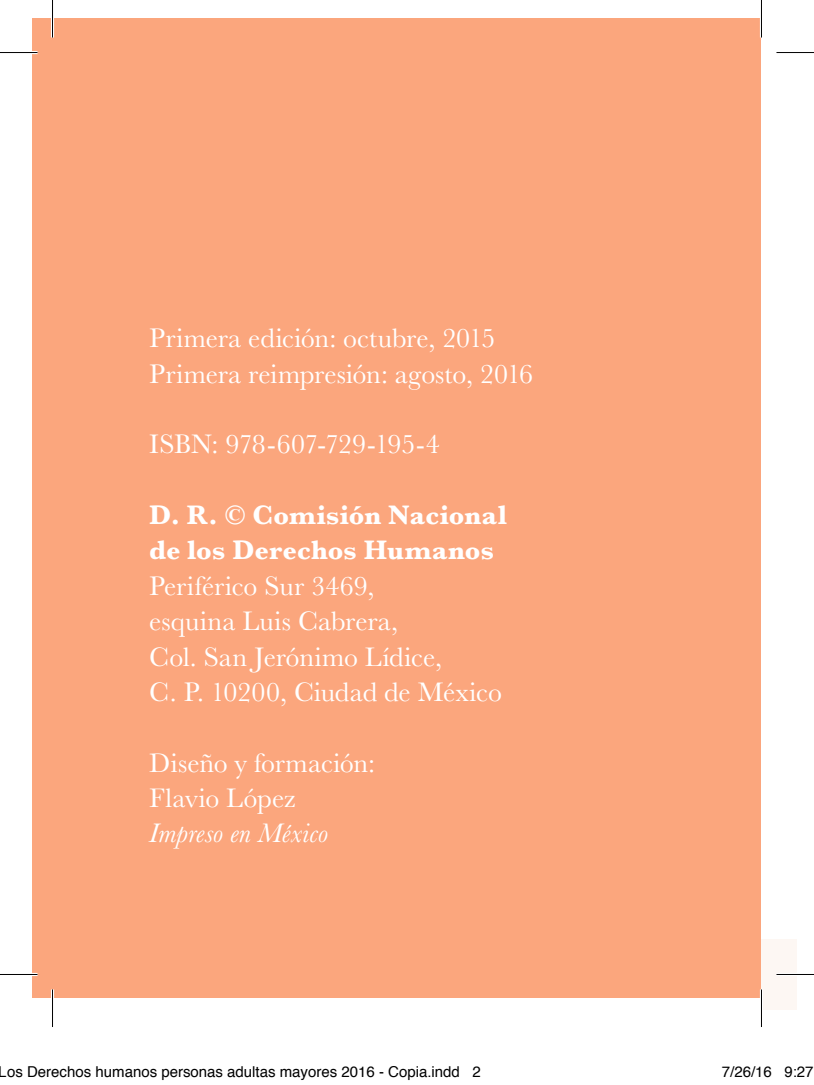
<style>
.page{position:relative;width:814px;height:1085px;background:#fff}
.page>*{position:absolute;margin:0;border:0;box-sizing:border-box;transform-origin:0 0}
.pág__legal{font:27.75px "Baskerville";color:#fff}
.pág__legal-2{font:700 27.75px "Baskerville";letter-spacing:.005em;color:#fff}
.pág__legal-3{font:italic 27.75px "Baskerville";letter-spacing:.005em;color:#fff}
.t1{font:15px "Helvetica";color:#000}
</style>
<div class="page">
<div style="left:761px;top:939px;width:36px;height:70px;background:#fdf7f3"></div>
<div style="left:32px;top:18px;width:729px;height:979px;background:#fba67d"></div>
<hr style="left:0;top:51px;width:38px;height:3px;background:#fff">
<hr style="left:0;top:972px;width:38px;height:3px;background:#fff">
<hr style="left:776px;top:972px;width:38px;height:3px;background:#fff">
<hr style="left:51px;top:0;width:3px;height:37px;background:#fff">
<hr style="left:51px;top:989px;width:3px;height:37px;background:#fff">
<hr style="left:760px;top:0;width:3px;height:37px;background:#fff">
<hr style="left:760px;top:989px;width:3px;height:37px;background:#fff">
<hr style="left:0;top:52px;width:38px;height:1px;background:#000">
<hr style="left:776px;top:52px;width:38px;height:1px;background:#000">
<hr style="left:0;top:973px;width:38px;height:1px;background:#000">
<hr style="left:776px;top:973px;width:38px;height:1px;background:#000">
<hr style="left:52px;top:0;width:1px;height:37px;background:#000">
<hr style="left:52px;top:989px;width:1px;height:37px;background:#000">
<hr style="left:761px;top:0;width:1px;height:37px;background:#000">
<hr style="left:761px;top:989px;width:1px;height:37px;background:#000">
<p class="pág__legal" style="left:149px;top:320px;width:348px">Primera edición: octubre, 2015</p>
<p class="pág__legal" style="left:149px;top:356px;width:385px">Primera reimpresión: agosto, 2016</p>
<p class="pág__legal" style="left:149px;top:426px;width:292px">ISBN: 978-607-729-195-4</p>
<p class="pág__legal-2" style="left:149px;top:495px;width:359px">D. R. © Comisión Nacional</p>
<p class="pág__legal-2" style="left:149px;top:531px;width:346px">de los Derechos Humanos</p>
<p class="pág__legal" style="left:149px;top:568px;width:227px">Periférico Sur 3469,</p>
<p class="pág__legal" style="left:149px;top:603px;width:250px">esquina Luis Cabrera,</p>
<p class="pág__legal" style="left:149px;top:638px;width:294px">Col. San Jerónimo Lídice,</p>
<p class="pág__legal" style="left:149px;top:674px;width:354px">C. P. 10200, Ciudad de México</p>
<p class="pág__legal" style="left:149px;top:744px;width:227px">Diseño y formación:</p>
<p class="pág__legal" style="left:149px;top:780px;width:148px">Flavio López</p>
<p class="pág__legal-3" style="left:149px;top:814px;width:181px">Impreso en México</p>
<p class="t1" style="left:-1px;top:1060px;width:483px">Los Derechos humanos personas adultas mayores 2016 - Copia.indd 2</p>
<p class="t1" style="left:722px;top:1060px;width:93px">7/26/16 9:27</p>
</div>
